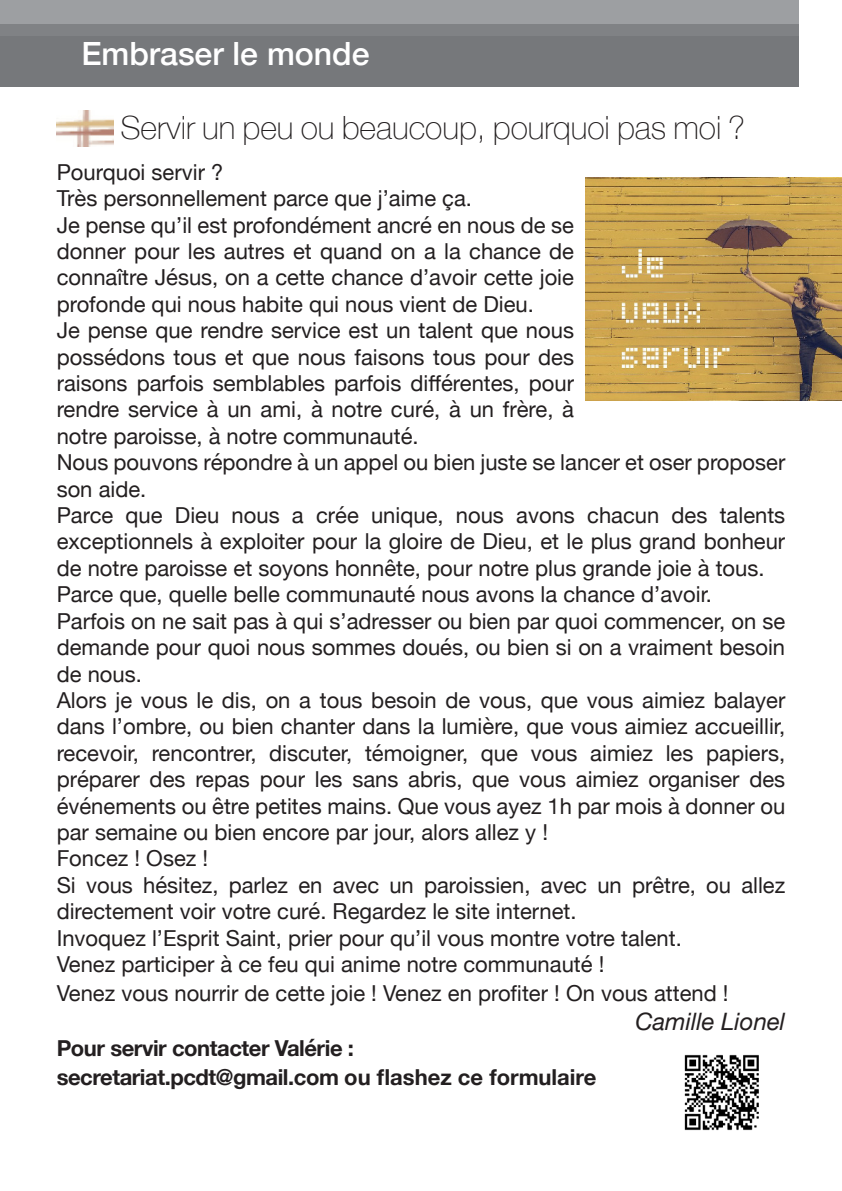
<style>
.page{position:relative;width:842px;height:1191px;background:#fff}
.page>*{position:absolute;margin:0;border:0;box-sizing:border-box;transform-origin:0 0}
.t1{font:100 32px "Helvetica Neue";color:#231f20}
.t2{font:500 32px "Helvetica Neue";color:#fff}
.t3{font:italic 24px "Helvetica Neue";color:#231f20}
.t4{font:22px/26.4px "Helvetica Neue";color:#231f20;text-align:justify}
.t5{font:700 22px "Helvetica Neue";letter-spacing:-.02em;color:#231f20}
</style>
<div class="page">
<div style="left:0;top:34px;width:799px;height:52px;background:#76787b"></div>
<div style="left:0;top:0;width:799px;height:24px;background:#9d9fa2"></div>
<div style="left:0;top:24px;width:798px;height:11px;background:#808285"></div>
<img style="left:684px;top:1054px;width:75px;height:77px">
<img style="left:585px;top:178px;width:257px;height:223px">
<img style="left:56px;top:111px;width:58px;height:35px">
<p class="t2" style="left:81px;top:28px;width:290px">Embraser le monde</p>
<p class="t1" style="left:120px;top:103px;width:626px">Servir un peu ou beaucoup, pourquoi pas moi ?</p>
<p class="t4" style="left:57px;top:160px;width:168px">Pourquoi servir ?</p>
<p class="t4" style="left:57px;top:186px;width:417px">Très personnellement parce que j’aime ça.</p>
<p class="t4" style="left:57px;top:213px;width:519px">Je pense qu’il est profondément ancré en nous de se donner pour les autres et quand on a la chance de connaître Jésus, on a cette chance d’avoir cette joie profonde qui nous habite qui nous vient de Dieu.</p>
<p class="t4" style="left:57px;top:318px;width:519px">Je pense que rendre service est un talent que nous possédons tous et que nous faisons tous pour des raisons parfois semblables parfois différentes, pour rendre service à un ami, à notre curé, à un frère, à notre paroisse, à notre communauté.</p>
<p class="t4" style="left:57px;top:450px;width:730px">Nous pouvons répondre à un appel ou bien juste se lancer et oser proposer son aide.</p>
<p class="t4" style="left:57px;top:503px;width:730px">Parce que Dieu nous a crée unique, nous avons chacun des talents exceptionnels à exploiter pour la gloire de Dieu, et le plus grand bonheur de notre paroisse et soyons honnête, pour notre plus grande joie à tous.</p>
<p class="t4" style="left:57px;top:582px;width:657px">Parce que, quelle belle communauté nous avons la chance d’avoir.</p>
<p class="t4" style="left:57px;top:609px;width:730px">Parfois on ne sait pas à qui s’adresser ou bien par quoi commencer, on se demande pour quoi nous sommes doués, ou bien si on a vraiment besoin de nous.</p>
<p class="t4" style="left:57px;top:688px;width:730px">Alors je vous le dis, on a tous besoin de vous, que vous aimiez balayer dans l’ombre, ou bien chanter dans la lumière, que vous aimiez accueillir, recevoir, rencontrer, discuter, témoigner, que vous aimiez les papiers, préparer des repas pour les sans abris, que vous aimiez organiser des événements ou être petites mains. Que vous ayez 1h par mois à donner ou par semaine ou bien encore par jour, alors allez y !</p>
<p class="t4" style="left:57px;top:846px;width:153px">Foncez ! Osez !</p>
<p class="t4" style="left:57px;top:873px;width:730px">Si vous hésitez, parlez en avec un paroissien, avec un prêtre, ou allez directement voir votre curé. Regardez le site internet.</p>
<p class="t4" style="left:57px;top:926px;width:627px">Invoquez l’Esprit Saint, prier pour qu’il vous montre votre talent.</p>
<p class="t4" style="left:57px;top:952px;width:549px">Venez participer à ce feu qui anime notre communauté !</p>
<p class="t4" style="left:57px;top:981px;width:673px">Venez vous nourrir de cette joie ! Venez en profiter ! On vous attend !</p>
<p class="t3" style="left:635px;top:1003px;width:151px">Camille Lionel</p>
<p class="t5" style="left:57px;top:1031px;width:299px">Pour servir contacter Valérie :</p>
<p class="t5" style="left:57px;top:1059px;width:541px">secretariat.pcdt@gmail.com ou flashez ce formulaire</p>
</div>
